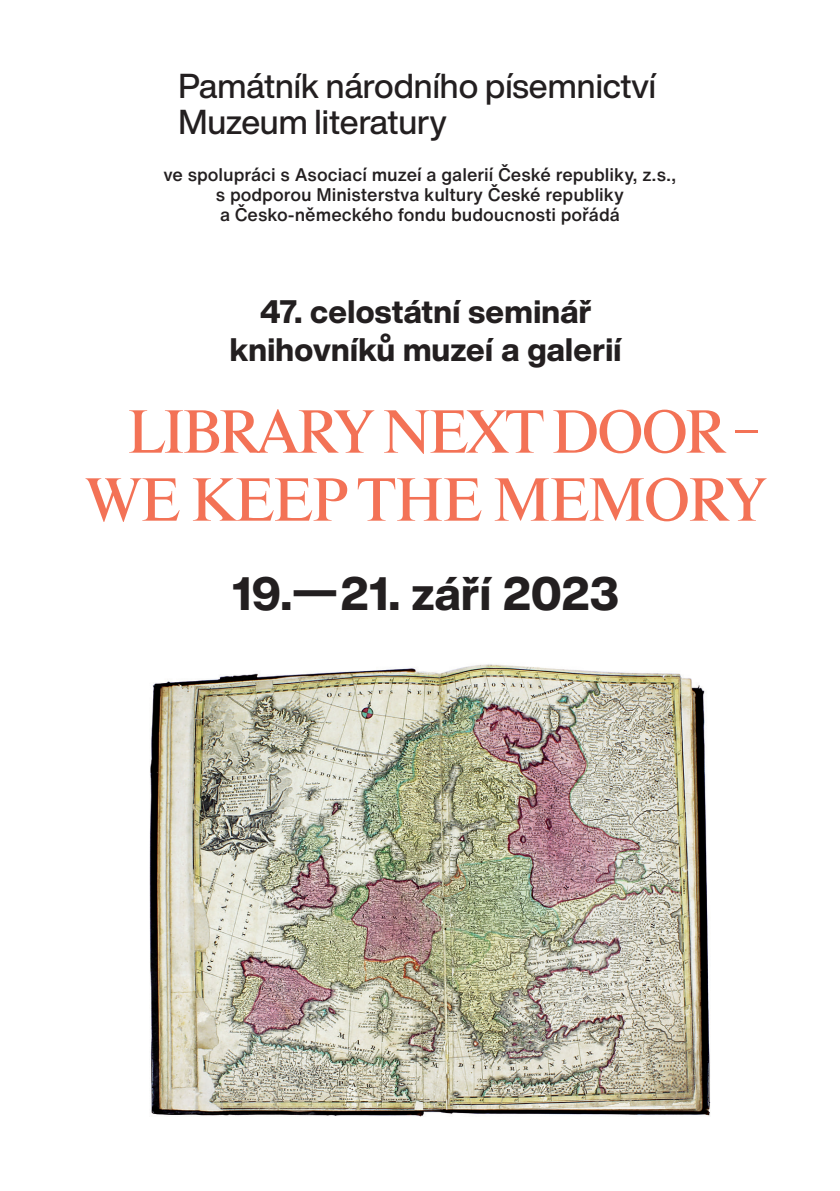
<style>
.page{position:relative;width:840px;height:1191px;background:#fff}
.page>*{position:absolute;margin:0;border:0;box-sizing:border-box;transform-origin:0 0}
.t1{font:500 58px/68px "Ryhmes Display";letter-spacing:-.02em;color:#f37256;text-align:center}
.t2{font:500 50px "Ryhmes Display";color:#f37256}
.t3{font:800 46px "Helvetica Now Display";letter-spacing:.005em;color:#231f20}
.t4{font:500 34px/36px "Helvetica Now Display";color:#231f20}
.t5{font:800 32px/38px "Helvetica Now Display";letter-spacing:.01em;color:#231f20;text-align:center}
.t6{font:500 18px/20px "Helvetica Now Text";color:#231f20;text-align:center}
</style>
<div class="page">
<img style="left:149px;top:664px;width:562px;height:453px">
<h3 class="t4" style="left:178px;top:68px;width:478px">Památník národního písemnictví<br>Muzeum literatury</h3>
<p class="t6" style="left:163px;top:165px;width:514px">ve spolupráci s Asociací muzeí a galerií České republiky, z.s., s podporou Ministerstva kultury České republiky<br>a Česko-německého fondu budoucnosti pořádá</p>
<h3 class="t5" style="left:230px;top:293px;width:393px">47. celostátní seminář knihovníků muzeí a galerií</h3>
<h1 class="t1" style="left:86px;top:395px;width:682px">LIBRARY NEXT DOOR<br>WE KEEP THE MEMORY</h1>
<h2 class="t2" style="left:733px;top:396px;width:26px">−</h2>
<h3 class="t3" style="left:232px;top:562px;width:388px">19.—21. září 2023</h3>
</div>
